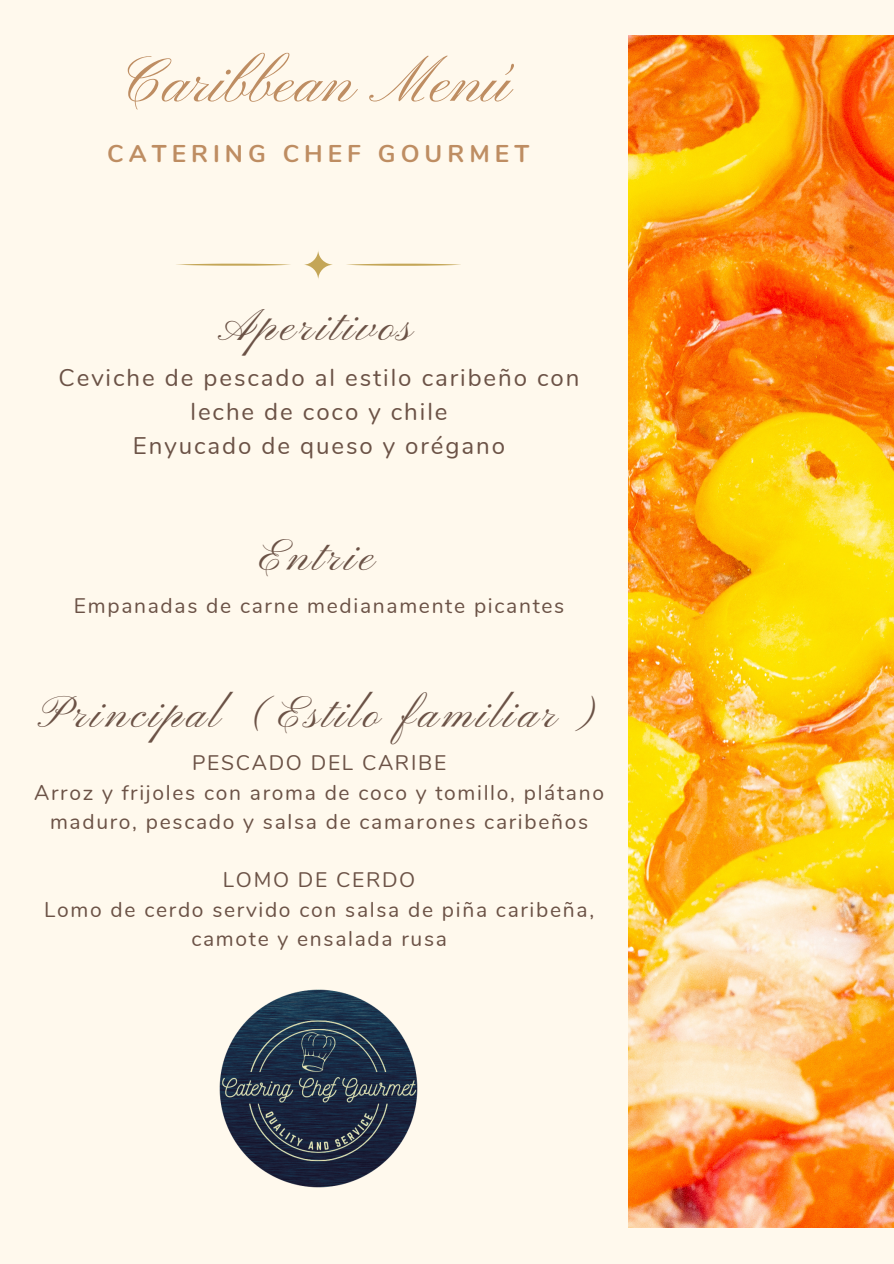
<style>
.page{position:relative;width:894px;height:1264px;background:#fff}
.page>*{position:absolute;margin:0;border:0;box-sizing:border-box;transform-origin:0 0}
.t1{font:63px "Pinyon Script";color:#be8d62}
.t2{font:45.3px "Pinyon Script";letter-spacing:.08em;color:#6b5246}
.t3{font:700 24.3px "Nunito";letter-spacing:.21em;color:#be8d62}
.t4{font:24px/33.8px "Nunito";letter-spacing:.08em;color:#6b5246;text-align:center}
.t5{font:21px/29.2px "Nunito";letter-spacing:.08em;color:#6b5246;text-align:center}
</style>
<div class="page">
<div style="left:0;top:0;width:893px;height:1263px;background:#fff9ed"></div>
<img style="left:628px;top:36px;width:265px;height:1191px">
<svg style="left:304px;top:251px;width:29px;height:28px"></svg>
<svg style="left:346px;top:264px;width:114px;height:2px"></svg>
<svg style="left:176px;top:264px;width:115px;height:2px"></svg>
<img style="left:219px;top:989px;width:199px;height:199px">
<p class="t1" style="left:123px;top:47px;width:391px">Caribbean Menú</p>
<p class="t3" style="left:107px;top:138px;width:423px">CATERING CHEF GOURMET</p>
<p class="t2" style="left:222px;top:301px;width:193px">Aperitivos</p>
<p class="t4" style="left:59px;top:361px;width:522px">Ceviche de pescado al estilo caribeño con leche de coco y chile</p>
<p class="t4" style="left:133px;top:429px;width:373px">Enyucado de queso y orégano</p>
<p class="t2" style="left:260px;top:530px;width:117px">Entrie</p>
<p class="t5" style="left:74px;top:591px;width:492px">Empanadas de carne medianamente picantes</p>
<p class="t2" style="left:43px;top:688px;width:552px">Principal (Estilo familiar)</p>
<p class="t5" style="left:192px;top:748px;width:255px">PESCADO DEL CARIBE</p>
<p class="t5" style="left:34px;top:778px;width:571px">Arroz y frijoles con aroma de coco y tomillo, plátano maduro, pescado y salsa de camarones caribeños</p>
<p class="t5" style="left:223px;top:865px;width:194px">LOMO DE CERDO</p>
<p class="t5" style="left:44px;top:895px;width:551px">Lomo de cerdo servido con salsa de piña caribeña, camote y ensalada rusa</p>
</div>
